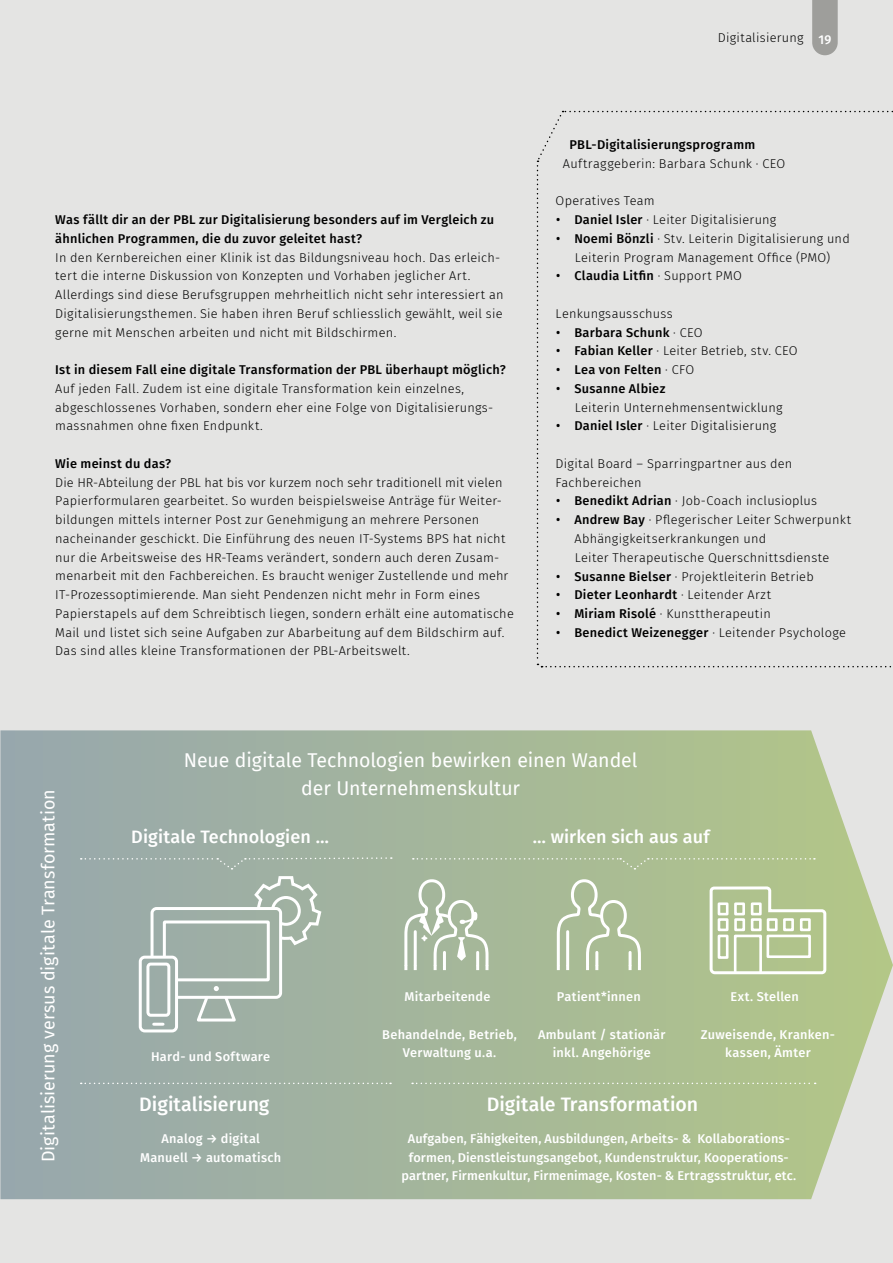
<style>
.page{position:relative;width:893px;height:1263px;background:#e4e4e3}
.page>*{position:absolute;margin:0;border:0;box-sizing:border-box;transform-origin:0 0}
.t1{font:19.5px/27.8px "Fira Sans";color:#fff;text-align:center}
.t2{font:500 19.5px "Fira Sans";color:#fff}
.t3{font:500 18px "Fira Sans";letter-spacing:.005em;color:#fff}
.t4{font:17.85px "Fira Sans";color:#fff}
.t5{font:300 12.75px/18.8px "Fira Sans";letter-spacing:.02em;color:#000}
.t6{font:500 12.75px/18.8px "Fira Sans";letter-spacing:.015em;color:#fff;text-align:center}
.t7{font:500 12.75px/18.8px "Fira Sans";letter-spacing:.02em;color:#000}
.s1{font-weight:500;color:#fff}
.s2{font-family:"Gotham Narrow";font-weight:400}
.s3{font-weight:500}
.s4{font-weight:300}
</style>
<div class="page">
<svg style="left:0;top:730px;width:893px;height:469px;background:#a8b89e"></svg>
<svg style="left:413px;top:858px;width:402px;height:12px;background:#acbe96"></svg>
<div style="left:139px;top:956px;width:39px;height:76px;border:3px solid #fff;border-radius:5px"></div>
<svg style="left:81px;top:856px;width:311px;height:170px;background:#a5b5aa"></svg>
<svg style="left:403px;top:878px;width:87px;height:92px"></svg>
<svg style="left:555px;top:878px;width:87px;height:92px;background:#b6c6a4"></svg>
<svg style="left:708px;top:885px;width:120px;height:91px"></svg>
<svg style="left:812px;top:0;width:26px;height:55px"></svg>
<div style="left:536px;top:111px;width:357px;height:557px;background:#e4e4e3"></div>
<svg style="left:81px;top:1082px;width:310px;height:2px"></svg>
<svg style="left:412px;top:1082px;width:404px;height:2px"></svg>
<p class="t7" style="left:55px;top:210px;width:440px">Was fällt dir an der PBL zur Digitalisierung besonders auf im Vergleich zu ähnlichen Programmen, die du zuvor geleitet hast?</p>
<p class="t5" style="left:55px;top:248px;width:450px">In den Kernbereichen einer Klinik ist das Bildungsniveau hoch. Das erleich&shy;tert die interne Diskussion von Konzepten und Vorhaben jeglicher Art.<br>Allerdings sind diese Berufsgruppen mehrheitlich nicht sehr interessiert an Digitalisierungsthemen. Sie haben ihren Beruf schliesslich gewählt, weil sie gerne mit Menschen arbeiten und nicht mit Bildschirmen.</p>
<p class="t7" style="left:55px;top:360px;width:452px">Ist in diesem Fall eine digitale Transformation der PBL überhaupt möglich?</p>
<p class="t5" style="left:55px;top:379px;width:439px">Auf jeden Fall. Zudem ist eine digitale Transformation kein einzelnes, abgeschlossenes Vorhaben, sondern eher eine Folge von Digitalisierungs&shy;massnahmen ohne fixen Endpunkt.</p>
<p class="t7" style="left:55px;top:453px;width:117px">Wie meinst du das?</p>
<p class="t5" style="left:55px;top:473px;width:460px">Die HR-Abteilung der PBL hat bis vor kurzem noch sehr traditionell mit vielen Papierformularen gearbeitet. So wurden beispielsweise Anträge für Weiter&shy;bildungen mittels interner Post zur Genehmigung an mehrere Personen nacheinander geschickt. Die Einführung des neuen IT-Systems BPS hat nicht nur die Arbeitsweise des HR-Teams verändert, sondern auch deren Zusam&shy;menarbeit mit den Fachbereichen. Es braucht weniger Zustellende und mehr IT-Prozessoptimierende. Man sieht Pendenzen nicht mehr in Form eines Papierstapels auf dem Schreibtisch liegen, sondern erhält eine automatische Mail und listet sich seine Aufgaben zur Abarbeitung auf dem Bildschirm auf.<br>Das sind alles kleine Transformationen der PBL-Arbeitswelt.</p>
<p class="t5" style="left:718px;top:28px;width:115px">Digitalisierung <span class="s1">19</span></p>
<p class="t7" style="left:569px;top:135px;width:187px">PBL-Digitalisierungsprogramm</p>
<p class="t5" style="left:563px;top:154px;width:224px">Auftraggeberin: Barbara Schunk · CEO</p>
<p class="t5" style="left:556px;top:191px;width:101px">Operatives Team</p>
<p class="t5" style="left:555px;top:210px;width:222px"><span class="s2">•</span> <span class="s3">Daniel Isler</span> · Leiter Digitalisierung</p>
<p class="t5" style="left:555px;top:229px;width:296px;text-align:center"><span class="s2">•</span> <span class="s3">Noemi Bönzli</span> · Stv. Leiterin Digitalisierung und<br>Leiterin Program Management Office (PMO)</p>
<p class="t7" style="left:555px;top:266px;width:188px"><span class="s2">•</span> Claudia Litfin <span class="s4">· Support PMO</span></p>
<p class="t5" style="left:556px;top:304px;width:119px">Lenkungsausschuss</p>
<p class="t7" style="left:555px;top:322px;width:149px"><span class="s2">•</span> Barbara Schunk <span class="s4">· CEO</span></p>
<p class="t5" style="left:555px;top:342px;width:244px"><span class="s2">•</span> <span class="s3">Fabian Keller</span> · Leiter Betrieb, stv. CEO</p>
<p class="t7" style="left:555px;top:360px;width:140px"><span class="s2">•</span> Lea von Felten <span class="s4">· CFO</span></p>
<p class="t5" style="left:575px;top:379px;width:209px;text-indent:-19px"><span class="s2">•</span> <span class="s3">Susanne Albiez<br></span>Leiterin Unternehmensentwicklung</p>
<p class="t5" style="left:555px;top:417px;width:222px"><span class="s2">•</span> <span class="s3">Daniel Isler</span> · Leiter Digitalisierung</p>
<p class="t5" style="left:556px;top:454px;width:238px">Digital Board – Sparringpartner aus den<br>Fachbereichen</p>
<p class="t5" style="left:555px;top:492px;width:263px"><span class="s2">•</span> <span class="s3">Benedikt Adrian</span> · Job-Coach inclusioplus</p>
<p class="t5" style="left:574px;top:510px;width:278px;text-indent:-19px"><span class="s2">•</span> <span class="s3">Andrew Bay</span> · Pflegerischer Leiter Schwerpunkt<br>Abhängigkeitserkrankungen und<br>Leiter Therapeutische Querschnittsdienste</p>
<p class="t5" style="left:555px;top:567px;width:260px"><span class="s2">•</span> <span class="s3">Susanne Bielser</span> · Projektleiterin Betrieb</p>
<p class="t7" style="left:555px;top:585px;width:217px"><span class="s2">•</span> Dieter Leonhardt <span class="s4">· Leitender Arzt</span></p>
<p class="t5" style="left:555px;top:604px;width:217px"><span class="s2">•</span> <span class="s3">Miriam Risolé</span> · Kunsttherapeutin</p>
<p class="t5" style="left:555px;top:623px;width:292px"><span class="s2">•</span> <span class="s3">Benedict Weizenegger</span> · Leitender Psychologe</p>
<h3 class="t4" style="left:35px;top:1162px;width:374px;rotate:-90deg">Digitalisierung versus digitale Transformation</h3>
<h1 class="t1" style="left:184px;top:746px;width:455px">Neue digitale Technologien bewirken einen Wandel der Unternehmenskultur</h1>
<h2 class="t3" style="left:131px;top:822px;width:199px">Digitale Technologien …</h2>
<h2 class="t3" style="left:533px;top:822px;width:178px">… wirken sich aus auf</h2>
<p class="t6" style="left:151px;top:1046px;width:121px">Hard- und Software</p>
<h1 class="t2" style="left:139px;top:1089px;width:132px">Digitalisierung</h1>
<p class="t6" style="left:140px;top:1128px;width:143px">Analog → digital<br>Manuell → automatisch</p>
<p class="t6" style="left:405px;top:986px;width:87px">Mitarbeitende</p>
<p class="t6" style="left:557px;top:986px;width:86px">Patient*innen</p>
<p class="t6" style="left:730px;top:986px;width:70px">Ext. Stellen</p>
<p class="t6" style="left:382px;top:1024px;width:136px">Behandelnde, Betrieb,<br>Verwaltung u.a.</p>
<p class="t6" style="left:538px;top:1024px;width:129px">Ambulant / stationär inkl. Angehörige</p>
<p class="t6" style="left:701px;top:1024px;width:136px">Zuweisende, Kranken&shy;kassen, Ämter</p>
<h1 class="t2" style="left:487px;top:1089px;width:213px">Digitale Transformation</h1>
<p class="t6" style="left:401px;top:1128px;width:396px">Aufgaben, Fähigkeiten, Ausbildungen, Arbeits- &amp; Kollaborations&shy;formen, Dienstleistungsangebot, Kundenstruktur, Kooperations&shy;partner, Firmenkultur, Firmenimage, Kosten- &amp; Ertragsstruktur, etc.</p>
</div>
